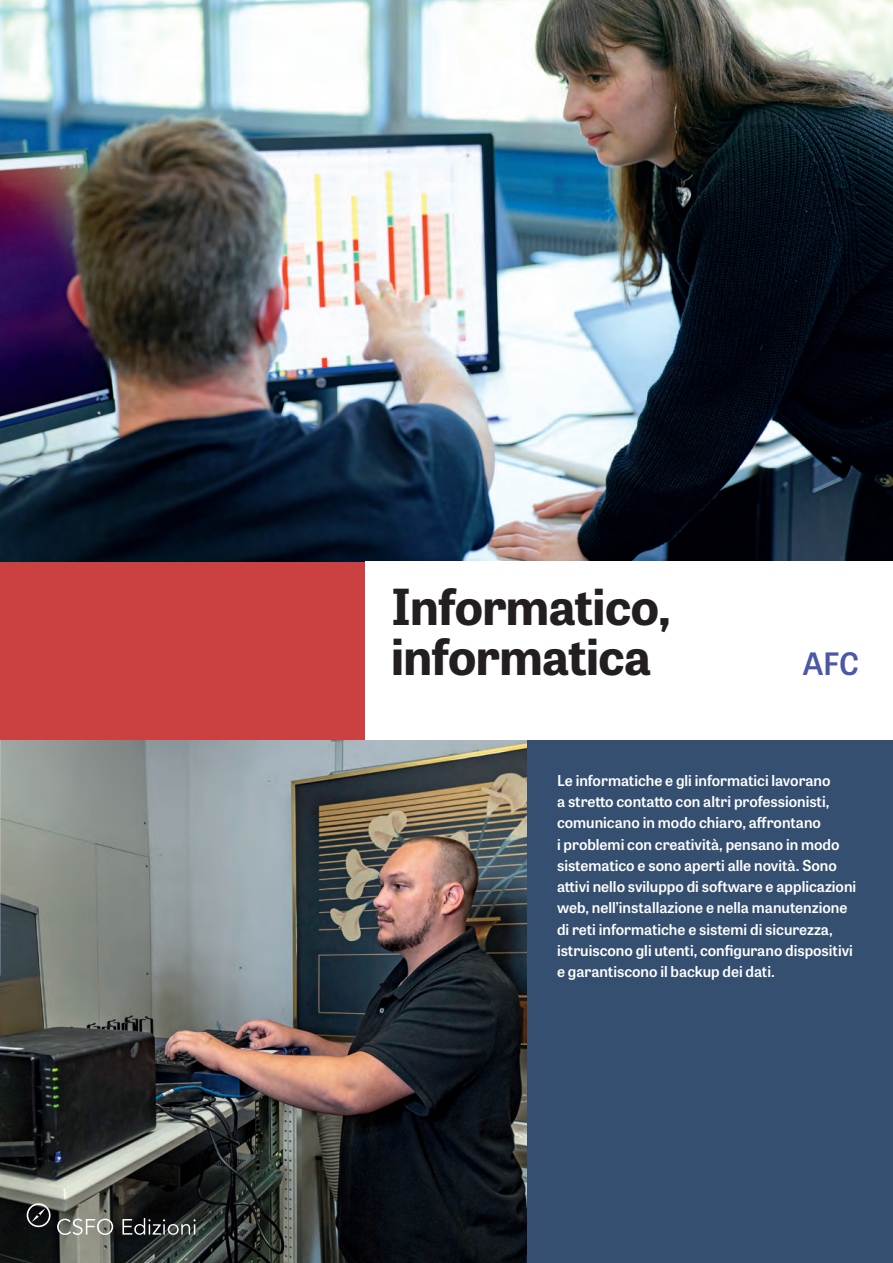
<style>
.page{position:relative;width:893px;height:1263px;background:#fff}
.page>*{position:absolute;margin:0;border:0;box-sizing:border-box;transform-origin:0 0}
.t1{font:700 49.5px/49.5px "Tablet Gothic";letter-spacing:-.015em;color:#231f20}
.t2{font:600 30.75px "Tablet Gothic";color:#4d57a5}
.t3{font:600 15px/21.3px "Tablet Gothic";color:#fff}
</style>
<div class="page">
<img style="left:0;top:740px;width:527px;height:523px">
<div style="left:0;top:561px;width:366px;height:179px;background:#cb4041"></div>
<div style="left:527px;top:740px;width:366px;height:523px;background:#354f70"></div>
<img style="left:0;top:0;width:893px;height:561px">
<svg style="left:57px;top:1218px;width:56px;height:17px"></svg>
<svg style="left:122px;top:1218px;width:74px;height:17px"></svg>
<svg style="left:27px;top:1203px;width:24px;height:24px"></svg>
<h1 class="t1" style="left:391px;top:580px;width:281px">Informatico, informatica</h1>
<h2 class="t2" style="left:803px;top:642px;width:58px">AFC</h2>
<p class="t3" style="left:557px;top:769px;width:301px">Le informatiche e gli informatici lavorano<br>a stretto contatto con altri professionisti, comunicano in modo chiaro, affrontano<br>i problemi con creatività, pensano in modo sistematico e sono aperti alle novità. Sono attivi nello sviluppo di software e applicazioni web, nell’installazione e nella manutenzione di reti informatiche e sistemi di sicurezza, istruiscono gli utenti, configurano dispositivi e garantiscono il backup dei dati.</p>
</div>
